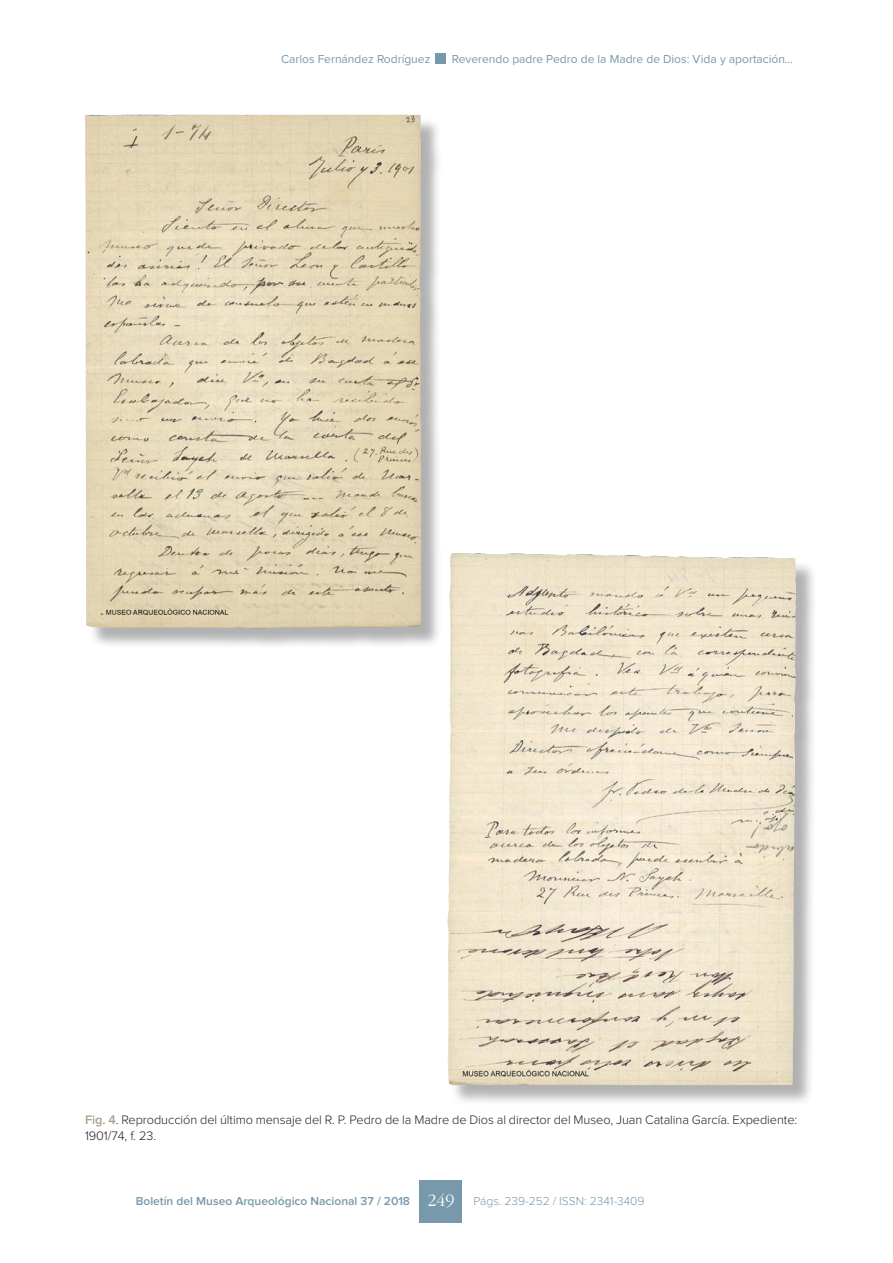
<style>
.page{position:relative;width:893px;height:1263px;background:#fff}
.page>*{position:absolute;margin:0;border:0;box-sizing:border-box;transform-origin:0 0}
.t1{font:300 18px "ITC Garamond Std";color:#fff}
.t2{font:300 12.75px/15.8px "Proxima Nova";letter-spacing:-.005em;color:#231f20}
.t3{font:12px "Proxima Nova";color:#7898ac}
.t4{font:600 12px "Proxima Nova";color:#7898ac}
.t5{font:300 12px "Proxima Nova";color:#7898ac}
.s1{font-style:italic}
.s2{font-weight:600;color:#ab9f88}
</style>
<div class="page">
<div style="left:420px;top:1180px;width:42px;height:43px;background:#7898ac"></div>
<div style="left:436px;top:53px;width:10px;height:11px;background:#7898ac"></div>
<div style="left:88px;top:117px;width:355px;height:532px;background:#231f20;opacity:.35"></div>
<img style="left:85px;top:115px;width:337px;height:514px">
<div style="left:450px;top:555px;width:368px;height:551px;background:#231f20;opacity:.35"></div>
<img style="left:448px;top:553px;width:348px;height:532px">
<p class="t3" style="left:281px;top:53px;width:151px">Carlos Fernández Rodríguez</p>
<p class="t3" style="left:452px;top:54px;width:343px">Reverendo padre Pedro de la Madre de Dios: Vida y aportación<span class="s1">…</span></p>
<p class="t2" style="left:85px;top:1113px;width:714px"><span class="s2">Fig. 4</span>. Reproducción del último mensaje del R. P. Pedro de la Madre de Dios al director del Museo, Juan Catalina García. Expediente:<br>1901/74, f. 23.</p>
<p class="t4" style="left:136px;top:1195px;width:276px">Boletín del Museo Arqueológico Nacional 37 / 2018</p>
<h1 class="t1" style="left:427px;top:1190px;width:28px">249</h1>
<p class="t5" style="left:473px;top:1195px;width:173px">Págs. 239-252 / ISSN: 2341-3409</p>
</div>
